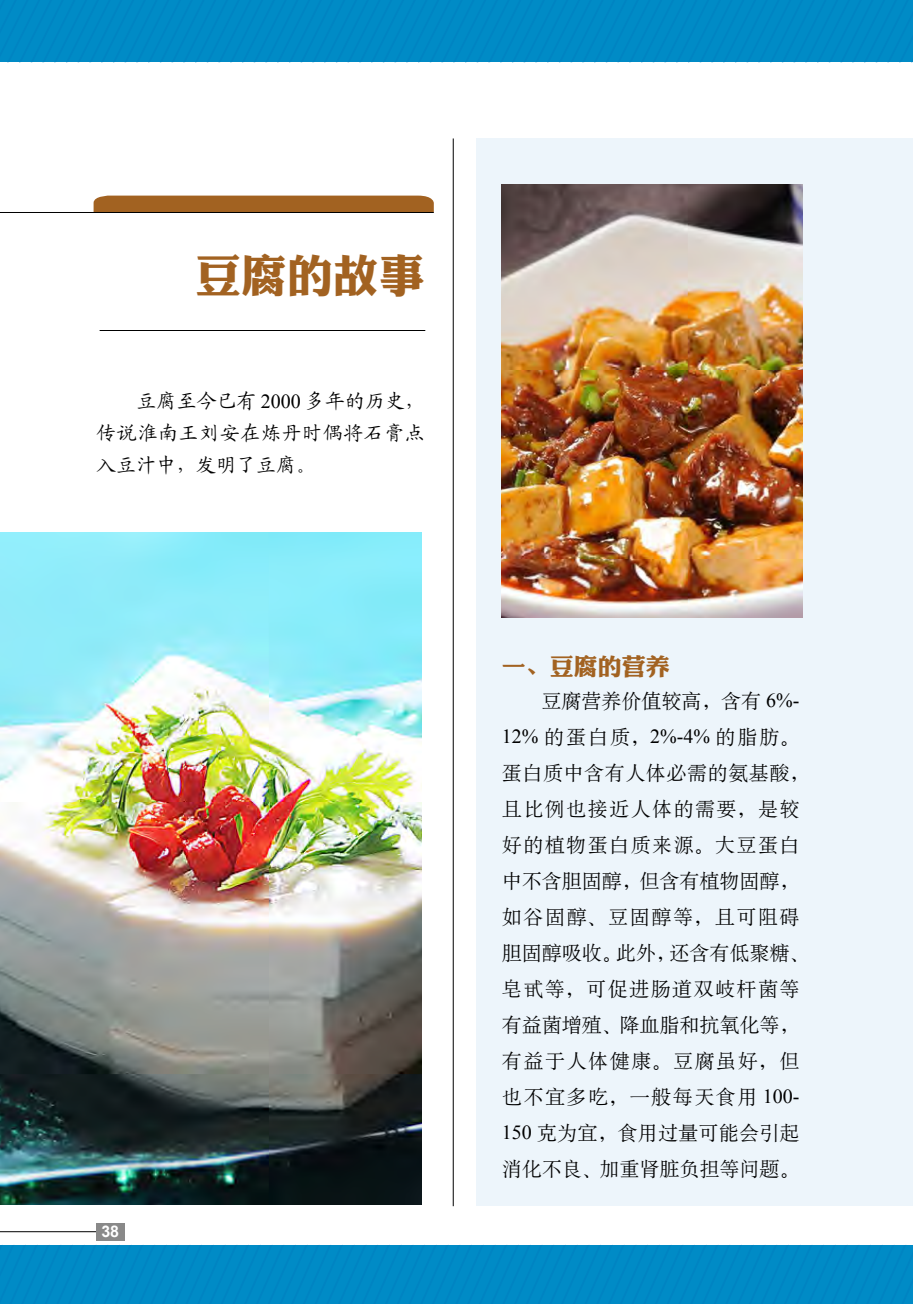
<style>
.page{position:relative;width:913px;height:1304px;background:#fff}
.page>*{position:absolute;margin:0;border:0;box-sizing:border-box;transform-origin:0 0}
.t1{font:46px "DFP Li Jin Hei W8";color:#a26221}
.t2{font:24px "DFP Li Jin Hei W8";color:#a26221}
.t3{font:20px/36px "H Ya 6 gj";letter-spacing:.03em;color:#000}
.t4{font:20px/32px "Kai Ti GB2312";color:#000;text-align:justify}
.t5{font:700 16px "Arial";color:#fff}
.s1{font-family:"Times New Roman"}
</style>
<div class="page">
<hr style="left:0;top:1231px;width:96px;height:1px;background:#000">
<div style="left:96px;top:1223px;width:28px;height:17px;background:#898989"></div>
<div style="left:0;top:0;width:913px;height:63px;background:#008bc6"></div>
<div style="left:0;top:1244px;width:913px;height:60px;background:#008bc6"></div>
<div style="left:476px;top:138px;width:437px;height:1068px;background:#edf5fb"></div>
<div style="left:94px;top:196px;width:340px;height:16px;background:#a26221"></div>
<hr style="left:0;top:212px;width:434px;height:1px;background:#000">
<hr style="left:100px;top:330px;width:325px;height:1px;background:#000">
<hr style="left:453px;top:138px;width:1px;height:1068px;background:#000">
<img style="left:502px;top:184px;width:300px;height:434px">
<img style="left:0;top:533px;width:422px;height:672px">
<h1 class="t1" style="left:195px;top:252px;width:231px">豆腐的故事</h1>
<p class="t4" style="left:96px;top:385px;width:330px;text-indent:40px">豆腐至今已有 <span class="s1">2000</span> 多年的历史，传说淮南王刘安在炼丹时偶将石膏点入豆汁中，发明了豆腐。</p>
<p class="t5" style="left:101px;top:1221px;width:19px">38</p>
<p class="t2" style="left:502px;top:655px;width:170px">一、豆腐的营养</p>
<p class="t3" style="left:502px;top:683px;width:309px;text-indent:40px">豆腐营养价值较高，含有 <span class="s1">6%-<br>12%</span> 的蛋白质，<span class="s1">2%-4%</span> 的脂肪。蛋白质中含有人体必需的氨基酸，且比例也接近人体的需要，是较好的植物蛋白质来源。大豆蛋白中不含胆固醇，但含有植物固醇，如谷固醇、豆固醇等，且可阻碍胆固醇吸收。此外，还含有低聚糖、皂甙等，可促进肠道双岐杆菌等有益菌增殖、降血脂和抗氧化等，有益于人体健康。豆腐虽好，但也不宜多吃，一般每天食用 <span class="s1">100-<br>150</span> 克为宜，食用过量可能会引起消化不良、加重肾脏负担等问题。</p>
</div>
